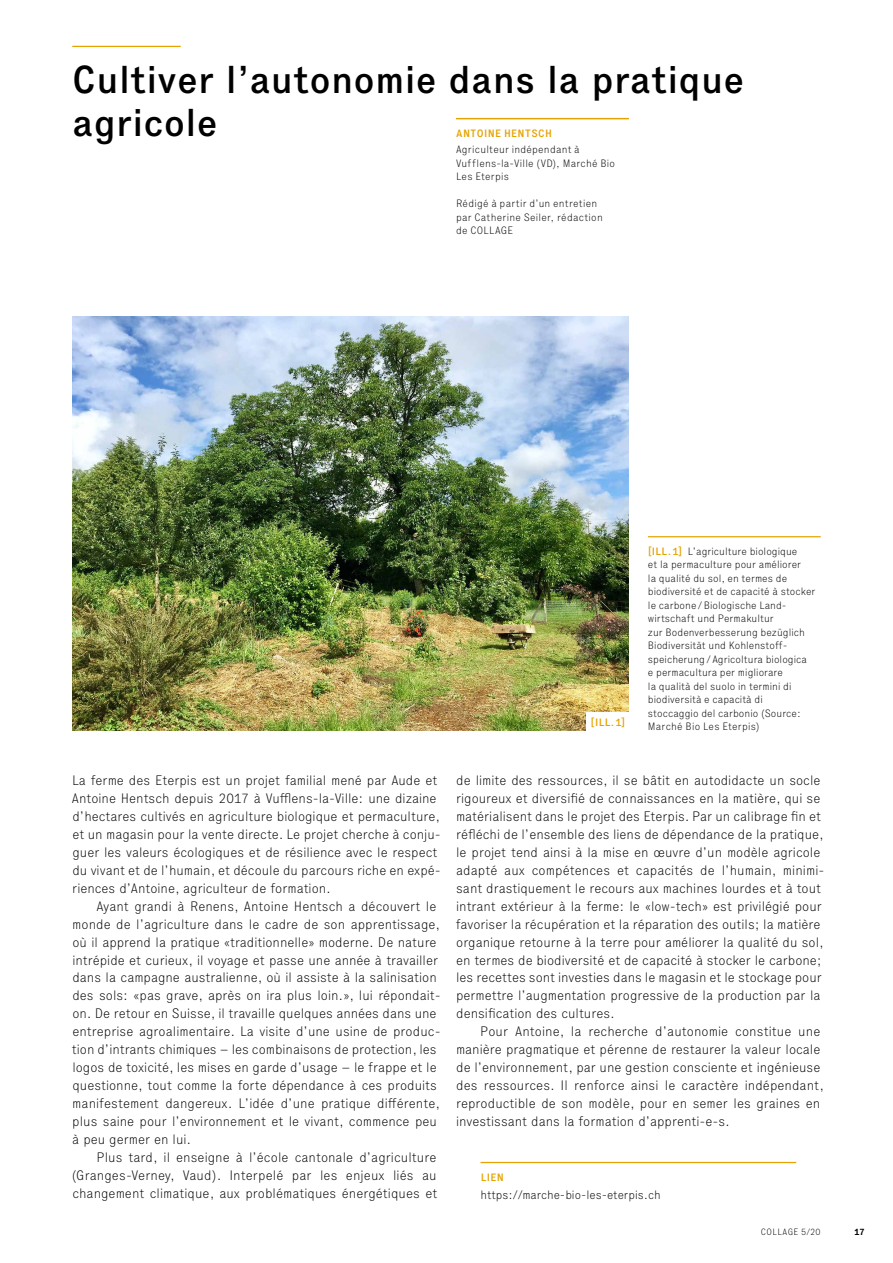
<style>
.page{position:relative;width:893px;height:1263px;background:#fff}
.page>*{position:absolute;margin:0;border:0;box-sizing:border-box;transform-origin:0 0}
.t1{font:500 38.25px/43.5px "Executive 65";letter-spacing:.005em;color:#000}
.t2{font:100 13.5px/18px "Executive 35";color:#000}
.t3{font:100 12px "Executive 35";color:#000}
.t4{font:100 10.5px/13.5px "Executive 35";letter-spacing:.005em;color:#000}
.t5{font:100 10.5px/13.5px "Executive 35";letter-spacing:.025em;color:#000}
.t6{font:500 10.5px "Executive 65";letter-spacing:.035em;color:#e6a300}
.t7{font:100 9px "Executive 35";letter-spacing:.04em;color:#000}
.t8{font:700 9px "Executive 75";color:#000}
.s1{font-family:"Executive 65";font-weight:500;color:#e6a300}
</style>
<div class="page">
<hr style="left:72px;top:46px;width:109px;height:1px;background:#e6a300">
<hr style="left:456px;top:118px;width:173px;height:1px;background:#e6a300">
<img style="left:72px;top:316px;width:557px;height:414px">
<hr style="left:480px;top:1162px;width:316px;height:1px;background:#e6a300">
<hr style="left:648px;top:536px;width:173px;height:1px;background:#e6a300">
<div style="left:586px;top:712px;width:44px;height:19px;background:#fff"></div>
<h1 class="t1" style="left:72px;top:58px;width:674px">Cultiver l’autonomie dans la pratique agricole</h1>
<p class="t6" style="left:456px;top:126px;width:97px">ANTOINE HENTSCH</p>
<p class="t5" style="left:456px;top:143px;width:161px">Agriculteur indépendant à<br>Vufflens-la-Ville (VD), Marché Bio<br>Les Eterpis</p>
<p class="t5" style="left:456px;top:197px;width:148px">Rédigé à partir d’un entretien par Catherine Seiler, rédaction de COLLAGE</p>
<p class="t6" style="left:590px;top:715px;width:37px">[ILL.1]</p>
<p class="t4" style="left:648px;top:544px;width:169px"><span class="s1">[ILL.1]</span> L’agriculture biologique<br>et la permaculture pour améliorer<br>la qualité du sol, en termes de biodiversité et de capacité à stocker le carbone /Biologische Land&shy;wirtschaft und Permakultur<br>zur Bodenverbesserung bezüglich<br>Biodiversität und Kohlenstoff&shy;speicherung/ Agricoltura biologica<br>e permacultura per migliorare<br>la qualità del suolo in termini di biodiversità e capacità di stoccaggio del carbonio (Source:<br>Marché Bio Les Eterpis)</p>
<p class="t2" style="left:72px;top:771px;width:370px">La ferme des Eterpis est un projet familial mené par Aude et Antoine Hentsch depuis 2017 à Vufflens- la-Ville: une dizaine d’hectares cultivés en agriculture biologique et permaculture, et un magasin pour la vente directe. Le projet cherche à conju&shy;guer les valeurs écologiques et de résilience avec le respect du vivant et de l’humain, et découle du parcours riche en expé&shy;riences d’Antoine, agriculteur de formation.</p>
<p class="t2" style="left:72px;top:896px;width:370px;text-indent:24px">Ayant grandi à Renens, Antoine Hentsch a découvert le monde de l’agriculture dans le cadre de son apprentissage, où il apprend la pratique «traditionnelle» moderne. De nature intrépide et curieux, il voyage et passe une année à travailler dans la campagne australienne, où il assiste à la salinisation des sols: «pas grave, après on ira plus loin.», lui répondait&shy;on. De retour en Suisse, il travaille quelques années dans une entreprise agroalimentaire. La visite d’une usine de produc&shy;tion d’intrants chimiques – les combinaisons de protection, les logos de toxicité, les mises en garde d’usage – le frappe et le questionne, tout comme la forte dépendance à ces produits manifestement dangereux. L’idée d’une pratique différente, plus saine pour l’environnement et le vivant, commence peu à peu germer en lui.</p>
<p class="t2" style="left:72px;top:1148px;width:367px;text-align:justify;text-indent:25px">Plus tard, il enseigne à l’école cantonale d’agriculture (Granges-Verney, Vaud). Interpelé par les enjeux liés au changement climatique, aux problématiques énergétiques et</p>
<p class="t2" style="left:456px;top:771px;width:370px">de limite des ressources, il se bâtit en autodidacte un socle rigoureux et diversifié de connaissances en la matière, qui se matérialisent dans le projet des Eterpis. Par un calibrage fin et réfléchi de l’ensemble des liens de dépendance de la pratique, le projet tend ainsi à la mise en œuvre d’un modèle agricole adapté aux compétences et capacités de l’humain, minimi&shy;sant drastiquement le recours aux machines lourdes et à tout intrant extérieur à la ferme: le «low-tech» est privilégié pour favoriser la récupération et la réparation des outils; la matière organique retourne à la terre pour améliorer la qualité du sol, en termes de biodiversité et de capacité à stocker le carbone; les recettes sont investies dans le magasin et le stockage pour permettre l’augmentation progressive de la production par la densification des cultures.</p>
<p class="t2" style="left:456px;top:1022px;width:370px;text-indent:24px">Pour Antoine, la recherche d’autonomie constitue une manière pragmatique et pérenne de restaurer la valeur locale de l’environnement, par une gestion consciente et ingénieuse des ressources. Il renforce ainsi le caractère indépendant, reproductible de son modèle, pour en semer les graines en investissant dans la formation d’apprenti-e-s.</p>
<p class="t6" style="left:481px;top:1170px;width:25px">LIEN</p>
<p class="t3" style="left:481px;top:1187px;width:182px">https://marche- bio- les-eterpis.ch</p>
<p class="t7" style="left:761px;top:1226px;width:61px">COLLAGE 5/20</p>
<p class="t8" style="left:854px;top:1225px;width:12px">17</p>
</div>
